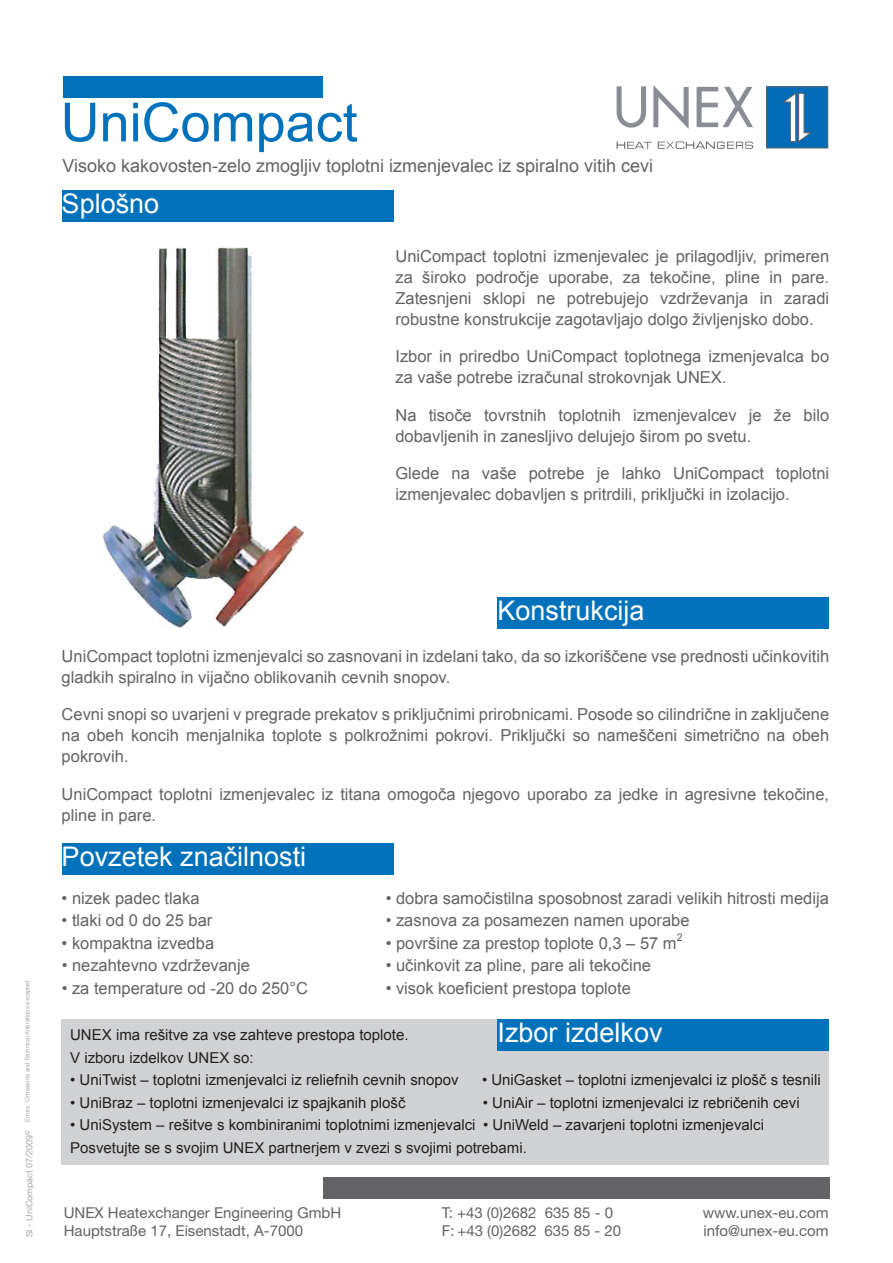
<style>
.page{position:relative;width:893px;height:1263px;background:#fff}
.page>*{position:absolute;margin:0;border:0;box-sizing:border-box;transform-origin:0 0}
.t1{font:54px "Arial";color:#0072bc}
.t2{font:27px "Arial";color:#fff}
.t3{font:18px "Arial";color:#636366}
.t4{font:16.5px/21px "Arial";color:#636366}
.t5{font:15px/22.5px "Arial";color:#231f20}
.t6{font:15px "Helvetica Neue LT";color:#636366}
.t7{font:10.5px "Arial";color:#636366}
.t8{font:9px "Helvetica Neue LT";color:#a8a9ad}
.t9{font:6px "Arial";color:#a8a9ad}
</style>
<div class="page">
<svg style="left:766px;top:86px;width:62px;height:62px;background:#267ab5"></svg>
<svg style="left:617px;top:142px;width:35px;height:7px"></svg>
<svg style="left:658px;top:141px;width:95px;height:8px"></svg>
<svg style="left:653px;top:85px;width:36px;height:44px"></svg>
<svg style="left:697px;top:87px;width:56px;height:40px"></svg>
<svg style="left:617px;top:86px;width:29px;height:42px"></svg>
<div style="left:64px;top:77px;width:259px;height:21px;background:#0072bc"></div>
<div style="left:323px;top:1177px;width:506px;height:21px;background:#636366"></div>
<img style="left:103px;top:248px;width:201px;height:379px">
<div style="left:62px;top:190px;width:331px;height:32px;background:#0072bc"></div>
<div style="left:62px;top:1019px;width:767px;height:146px;background:#d1d2d4"></div>
<div style="left:497px;top:597px;width:332px;height:32px;background:#0072bc"></div>
<div style="left:62px;top:843px;width:331px;height:32px;background:#0072bc"></div>
<div style="left:497px;top:1019px;width:332px;height:32px;background:#0072bc"></div>
<h1 class="t1" style="left:61px;top:87px;width:299px">UniCompact</h1>
<p class="t3" style="left:62px;top:154px;width:592px">Visoko kakovosten-zelo zmogljiv toplotni izmenjevalec iz spiralno vitih cevi</p>
<h2 class="t2" style="left:62px;top:186px;width:99px">Splošno</h2>
<p class="t4" style="left:395px;top:246px;width:435px;text-align:justify">UniCompact toplotni izmenjevalec je prilagodljiv, primeren za široko področje uporabe, za tekočine, pline in pare.<br>Zatesnjeni sklopi ne potrebujejo vzdrževanja in zaradi robustne konstrukcije zagotavljajo dolgo življenjsko dobo.</p>
<p class="t4" style="left:395px;top:346px;width:435px">Izbor in priredbo UniCompact toplotnega izmenjevalca bo za vaše potrebe izračunal strokovnjak UNEX.</p>
<p class="t4" style="left:395px;top:405px;width:435px">Na tisoče tovrstnih toplotnih izmenjevalcev je že bilo dobavljenih in zanesljivo delujejo širom po svetu.</p>
<p class="t4" style="left:395px;top:463px;width:435px">Glede na vaše potrebe je lahko UniCompact toplotni izmenjevalec dobavljen s pritrdili, priključki in izolacijo.</p>
<p class="t9" style="left:24px;top:1122px;width:143px;rotate:-90deg">Errors, Omissions and Technical Alterations excepted</p>
<p class="t8" style="left:24px;top:1237px;width:109px;rotate:-90deg">SI - UniCompact 07/2009<sup>©</sup></p>
<h2 class="t2" style="left:497px;top:593px;width:149px">Konstrukcija</h2>
<p class="t4" style="left:62px;top:645px;width:769px">UniCompact toplotni izmenjevalci so zasnovani in izdelani tako, da so izkoriščene vse prednosti učinkovitih gladkih spiralno in vijačno oblikovanih cevnih snopov.</p>
<p class="t4" style="left:62px;top:704px;width:769px;text-align:justify">Cevni snopi so uvarjeni v pregrade prekatov s priključnimi prirobnicami. Posode so cilindrične in zaključene na obeh koncih menjalnika toplote s polkrožnimi pokrovi. Priključki so nameščeni simetrično na obeh pokrovih.</p>
<p class="t4" style="left:62px;top:783px;width:769px">UniCompact toplotni izmenjevalec iz titana omogoča njegovo uporabo za jedke in agresivne tekočine, pline in pare.</p>
<h2 class="t2" style="left:62px;top:838px;width:246px">Povzetek značilnosti</h2>
<p class="t4" style="left:62px;top:888px;width:139px">• nizek padec tlaka</p>
<p class="t4" style="left:386px;top:888px;width:445px">• dobra samočistilna sposobnost zaradi velikih hitrosti medija</p>
<p class="t4" style="left:62px;top:910px;width:152px">• tlaki od 0 do 25 bar</p>
<p class="t4" style="left:386px;top:910px;width:305px">• zasnova za posamezen namen uporabe</p>
<p class="t4" style="left:62px;top:933px;width:154px">• kompaktna izvedba</p>
<p class="t4" style="left:386px;top:933px;width:293px">• površine za prestop toplote 0,3 – 57 m</p>
<p class="t7" style="left:677px;top:931px;width:7px">2</p>
<p class="t4" style="left:62px;top:955px;width:190px">• nezahtevno vzdrževanje</p>
<p class="t4" style="left:386px;top:955px;width:267px">• učinkovit za pline, pare ali tekočine</p>
<p class="t4" style="left:62px;top:978px;width:248px">• za temperature od -20 do 250°C</p>
<p class="t4" style="left:386px;top:978px;width:247px">• visok koeficient prestopa toplote</p>
<h2 class="t2" style="left:497px;top:1015px;width:167px">Izbor izdelkov</h2>
<p class="t5" style="left:70px;top:1024px;width:340px">UNEX ima rešitve za vse zahteve prestopa toplote.<br>V izboru izdelkov UNEX so:</p>
<p class="t5" style="left:70px;top:1069px;width:390px">• UniTwist – toplotni izmenjevalci iz reliefnih cevnih snopov</p>
<p class="t5" style="left:482px;top:1069px;width:340px">• UniGasket – toplotni izmenjevalci iz plošč s tesnili</p>
<p class="t5" style="left:70px;top:1091px;width:337px">• UniBraz – toplotni izmenjevalci iz spajkanih plošč</p>
<p class="t5" style="left:483px;top:1091px;width:318px">• UniAir – toplotni izmenjevalci iz rebričenih cevi</p>
<p class="t5" style="left:70px;top:1114px;width:695px">• UniSystem – rešitve s kombiniranimi toplotnimi izmenjevalci • UniWeld – zavarjeni toplotni izmenjevalci<br>Posvetujte se s svojim UNEX partnerjem v zvezi s svojimi potrebami.</p>
<p class="t6" style="left:64px;top:1204px;width:279px">UNEX Heatexchanger Engineering GmbH</p>
<p class="t6" style="left:442px;top:1204px;width:173px">T: +43 (0)2682 635 85 - 0</p>
<p class="t6" style="left:703px;top:1204px;width:127px">www.unex-eu.com</p>
<p class="t6" style="left:64px;top:1222px;width:241px">Hauptstraße 17, Eisenstadt, A-7000</p>
<p class="t6" style="left:442px;top:1222px;width:181px">F: +43 (0)2682 635 85 - 20</p>
<p class="t6" style="left:703px;top:1222px;width:127px">info@unex-eu.com</p>
</div>
